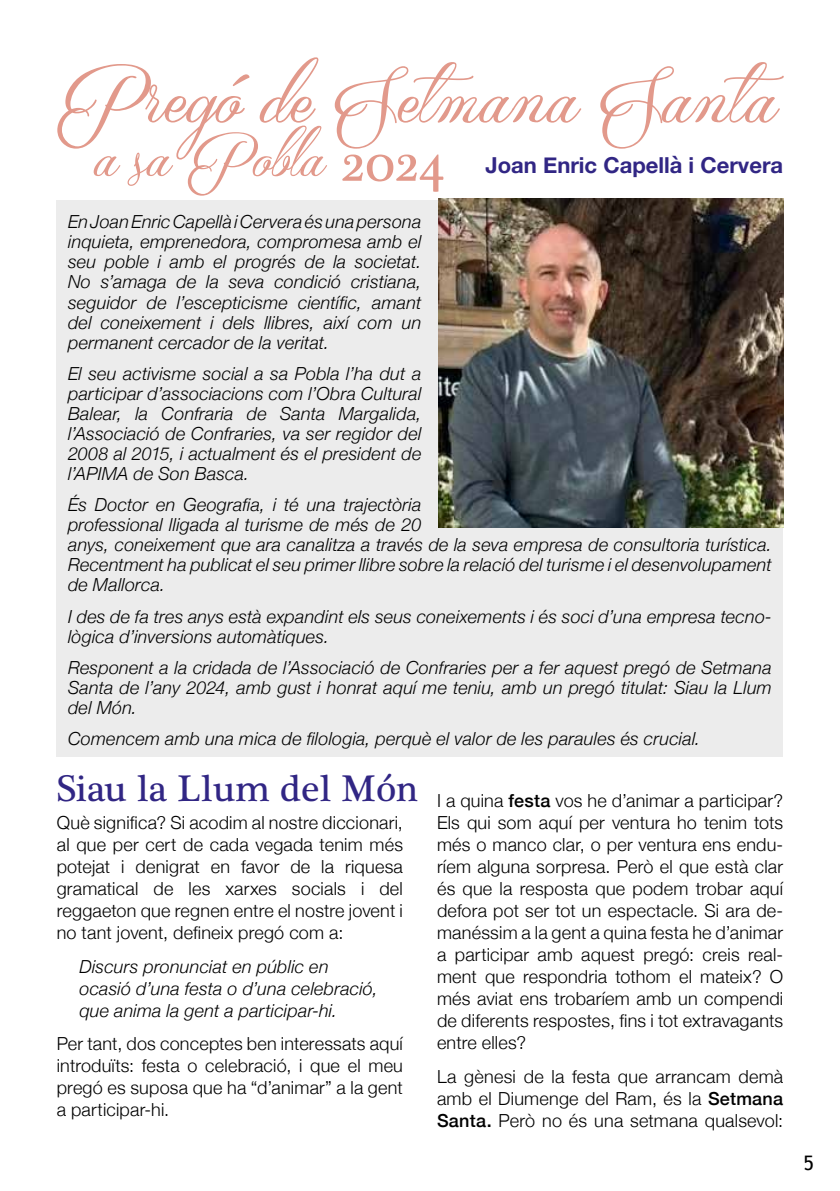
<style>
.page{position:relative;width:840px;height:1191px;background:#fff}
.page>*{position:absolute;margin:0;border:0;box-sizing:border-box;transform-origin:0 0}
.t1{font:94px "Qaskin Black Personal Use";color:#e2998b}
.t2{font:72px "Qaskin Black Personal Use";color:#e2998b}
.t3{font:38px "Plantagenet Cherokee";color:#312684}
.t4{font:700 22px "Helvetica Neue";color:#312684}
.t5{font:20px "Trebuchet MS";color:#000}
.t6{font:italic 300 18px/20px "Helvetica Neue";letter-spacing:.01em;color:#000;text-align:justify}
.t7{font:300 18px/22px "Helvetica Neue";letter-spacing:.01em;color:#000;text-align:justify}
.s1{font-size:96px}
.s2{font-family:"Plantagenet Cherokee";font-size:56px}
.s3{font-weight:500}
</style>
<div class="page">
<div style="left:57px;top:200px;width:725px;height:556px;background:#ececec"></div>
<img style="left:438px;top:199px;width:344px;height:328px">
<h1 class="t1" style="left:57px;top:44px;width:723px"><span class="s1">Pregó</span> de Setmana Santa</h1>
<h2 class="t2" style="left:96px;top:116px;width:349px">a sa Pobla <span class="s2">2024</span></h2>
<p class="t4" style="left:485px;top:148px;width:299px">Joan Enric Capellà i Cervera</p>
<p class="t6" style="left:68px;top:211px;width:354px">En Joan Enric Capellà i Cervera és una persona inquieta, emprenedora, compromesa amb el seu poble i amb el progrés de la societat.<br>No s’amaga de la seva condició cristiana, seguidor de l’escepticisme científic, amant del coneixement i dels llibres, així com un permanent cercador de la veritat.</p>
<p class="t6" style="left:68px;top:362px;width:354px">El seu activisme social a sa Pobla l’ha dut a participar d’associacions com l’Obra Cultural Balear, la Confraria de Santa Margalida, l’Associació de Confraries, va ser regidor del 2008 al 2015, i actualment és el president de l’APIMA de Son Basca.</p>
<p class="t6" style="left:68px;top:493px;width:704px;text-align:left">És Doctor en Geografia, i té una trajectòria<br>professional lligada al turisme de més de 20<br>anys, coneixement que ara canalitza a través de la seva empresa de consultoria turística.<br>Recentment ha publicat el seu primer llibre sobre la relació del turisme i el desenvolupament de Mallorca.</p>
<p class="t6" style="left:68px;top:605px;width:704px">I des de fa tres anys està expandint els seus coneixements i és soci d’una empresa tecno&shy;lògica d’inversions automàtiques.</p>
<p class="t6" style="left:68px;top:656px;width:705px">Responent a la cridada de l’Associació de Confraries per a fer aquest pregó de Setmana Santa de l’any 2024, amb gust i honrat aquí me teniu, amb un pregó titulat: Siau la Llum del Món.</p>
<p class="t6" style="left:68px;top:727px;width:633px">Comencem amb una mica de filologia, perquè el valor de les paraules és crucial.</p>
<h3 class="t3" style="left:57px;top:766px;width:363px">Siau la Llum del Món</h3>
<p class="t7" style="left:57px;top:810px;width:347px">Què significa? Si acodim al nostre diccionari, al que per cert de cada vegada tenim més potejat i denigrat en favor de la riquesa gramatical de les xarxes socials i del reggaeton que regnen entre el nostre jovent i no tant jovent, defineix pregó com a:</p>
<p class="t6" style="left:79px;top:954px;width:299px;line-height:22px;text-align:left">Discurs pronunciat en públic en ocasió d’una festa o d’una celebració, que anima la gent a participar-hi.</p>
<p class="t7" style="left:57px;top:1031px;width:347px">Per tant, dos conceptes ben interessats aquí introduïts: festa o celebració, i que el meu pregó es suposa que ha “d’animar” a la gent a participar-hi.</p>
<p class="t7" style="left:437px;top:788px;width:347px">I a quina <span class="s3">festa</span> vos he d’animar a participar?<br>Els qui som aquí per ventura ho tenim tots més o manco clar, o per ventura ens endu&shy;ríem alguna sorpresa. Però el que està clar és que la resposta que podem trobar aquí defora pot ser tot un espectacle. Si ara de&shy;manéssim a la gent a quina festa he d’animar a participar amb aquest pregó: creis real&shy;ment que respondria tothom el mateix? O més aviat ens trobaríem amb un compendi de diferents respostes, fins i tot extravagants entre elles?</p>
<p class="t7" style="left:437px;top:1064px;width:347px">La gènesi de la festa que arrancam demà amb el Diumenge del Ram, és la <span class="s3">Setmana Santa.</span> Però no és una setmana qualsevol:</p>
<p class="t5" style="left:803px;top:1151px;width:12px">5</p>
</div>
